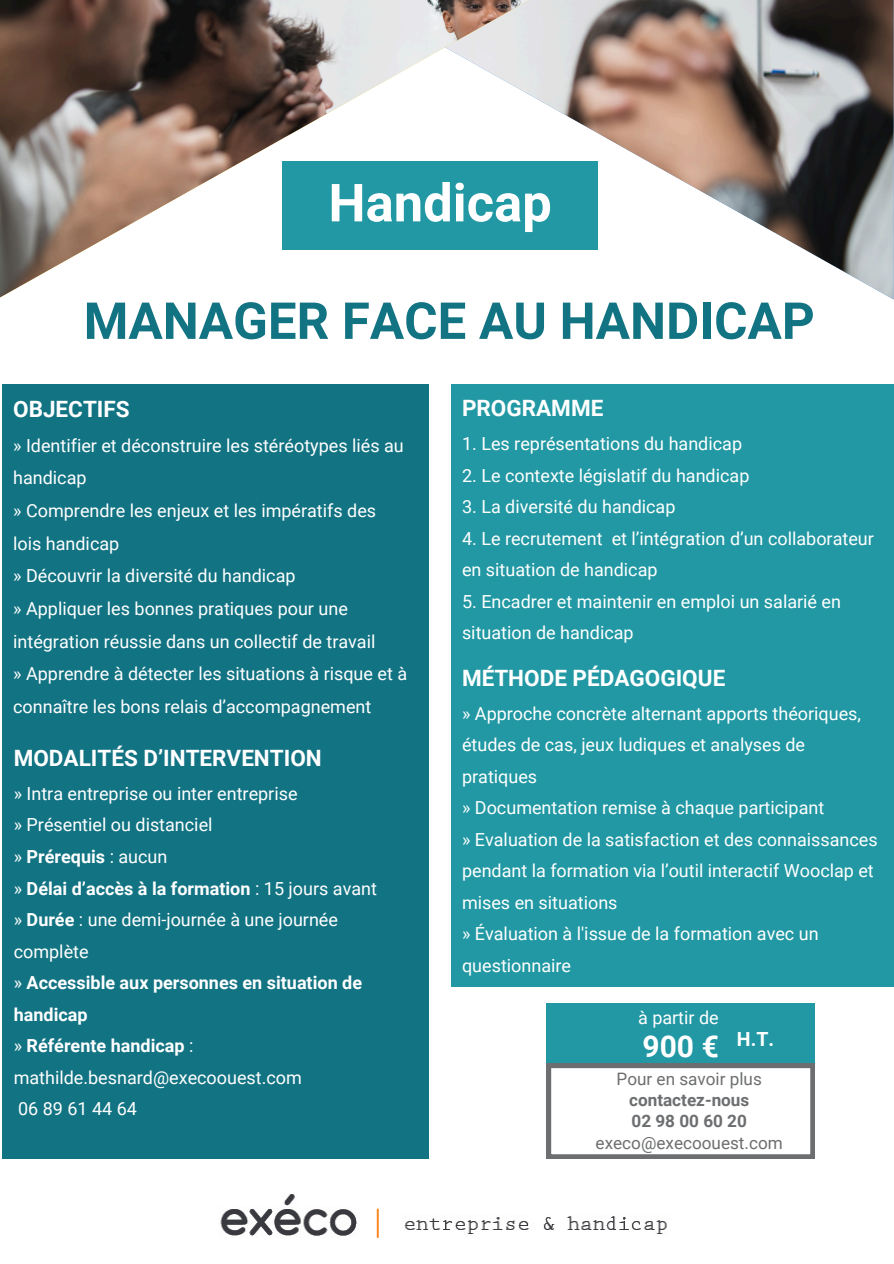
<style>
.page{position:relative;width:894px;height:1264px;background:#fff}
.page>*{position:absolute;margin:0;border:0;box-sizing:border-box;transform-origin:0 0}
.t1{font:700 52.5px "Roboto";color:#fff}
.t2{font:700 51px "Roboto";color:#127383}
.t3{font:700 30px "Roboto";color:#fff}
.t4{font:700 22.5px "Roboto";color:#fff}
.t5{font:700 19.5px "Roboto";color:#fff}
.t6{font:18px/31.5px "Roboto";color:#fff}
.t7{font:17.1px "Roboto";color:#6c6e70}
.t8{font:700 17.1px "Roboto";color:#6c6e70}
.s1{font-weight:700}
</style>
<div class="page">
<div style="left:2px;top:384px;width:426px;height:774px;background:#127383"></div>
<div style="left:451px;top:384px;width:442px;height:602px;background:#2198a3"></div>
<img style="left:220px;top:1194px;width:447px;height:44px">
<div style="left:546px;top:1002px;width:268px;height:62px;background:#2198a3"></div>
<svg style="left:546px;top:1063px;width:268px;height:95px"></svg>
<img style="left:529px;top:0;width:364px;height:299px">
<div style="left:282px;top:161px;width:315px;height:88px;background:#2198a3"></div>
<img style="left:0;top:0;width:529px;height:298px">
<h2 class="t1" style="left:328px;top:173px;width:225px">Handicap</h2>
<h5 class="t2" style="left:84px;top:291px;width:732px">MANAGER FACE AU HANDICAP</h5>
<h5 class="t4" style="left:13px;top:396px;width:118px">OBJECTIFS</h5>
<h5 class="t6" style="left:13px;top:429px;width:395px;line-height:32.7px">» Identifier et déconstruire les stéréotypes liés au handicap<br>» Comprendre les enjeux et les impératifs des lois handicap<br>» Découvrir la diversité du handicap<br>» Appliquer les bonnes pratiques pour une intégration réussie dans un collectif de travail<br>» Apprendre à détecter les situations à risque et à connaître les bons relais d’accompagnement</h5>
<p class="t4" style="left:14px;top:745px;width:309px">MODALITÉS D’INTERVENTION</p>
<p class="t6" style="left:14px;top:777px;width:285px">» Intra entreprise ou inter entreprise » Présentiel ou distanciel</p>
<h1 class="t6" style="left:14px;top:841px;width:364px">» <span class="s1">Prérequis</span> : aucun<br>» <span class="s1">Délai d’accès à la formation</span> : 15 jours avant » <span class="s1">Durée</span> : une demi-journée à une journée complète<br>» <span class="s1">Accessible aux personnes en situation de handicap<br></span>» <span class="s1">Référente handicap</span> : mathilde.besnard@execoouest.com<br>06 89 61 44 64</h1>
<p class="t4" style="left:462px;top:395px;width:143px">PROGRAMME</p>
<p class="t6" style="left:462px;top:428px;width:281px">1. Les représentations du handicap</p>
<p class="t6" style="left:462px;top:459px;width:289px">2. Le contexte législatif du handicap</p>
<p class="t6" style="left:462px;top:491px;width:215px">3. La diversité du handicap</p>
<p class="t6" style="left:462px;top:522px;width:413px">4. Le recrutement et l’intégration d’un collaborateur en situation de handicap</p>
<p class="t6" style="left:462px;top:585px;width:380px">5. Encadrer et maintenir en emploi un salarié en situation de handicap</p>
<h5 class="t4" style="left:462px;top:665px;width:265px">MÉTHODE PÉDAGOGIQUE</h5>
<h5 class="t6" style="left:462px;top:697px;width:417px">» Approche concrète alternant apports théoriques, études de cas, jeux ludiques et analyses de pratiques<br>» Documentation remise à chaque participant<br>» Evaluation de la satisfaction et des connaissances pendant la formation via l’outil interactif Wooclap et mises en situations<br>» Évaluation à l'issue de la formation avec un questionnaire</h5>
<h5 class="t6" style="left:638px;top:1002px;width:82px">à partir de</h5>
<h4 class="t3" style="left:642px;top:1028px;width:78px">900 €</h4>
<h3 class="t5" style="left:736px;top:1027px;width:39px">H.T.</h3>
<p class="t7" style="left:616px;top:1068px;width:147px">Pour en savoir plus</p>
<p class="t8" style="left:629px;top:1090px;width:122px">contactez-nous</p>
<p class="t8" style="left:631px;top:1111px;width:117px">02 98 00 60 20</p>
<p class="t7" style="left:595px;top:1132px;width:189px">execo@execoouest.com</p>
</div>
